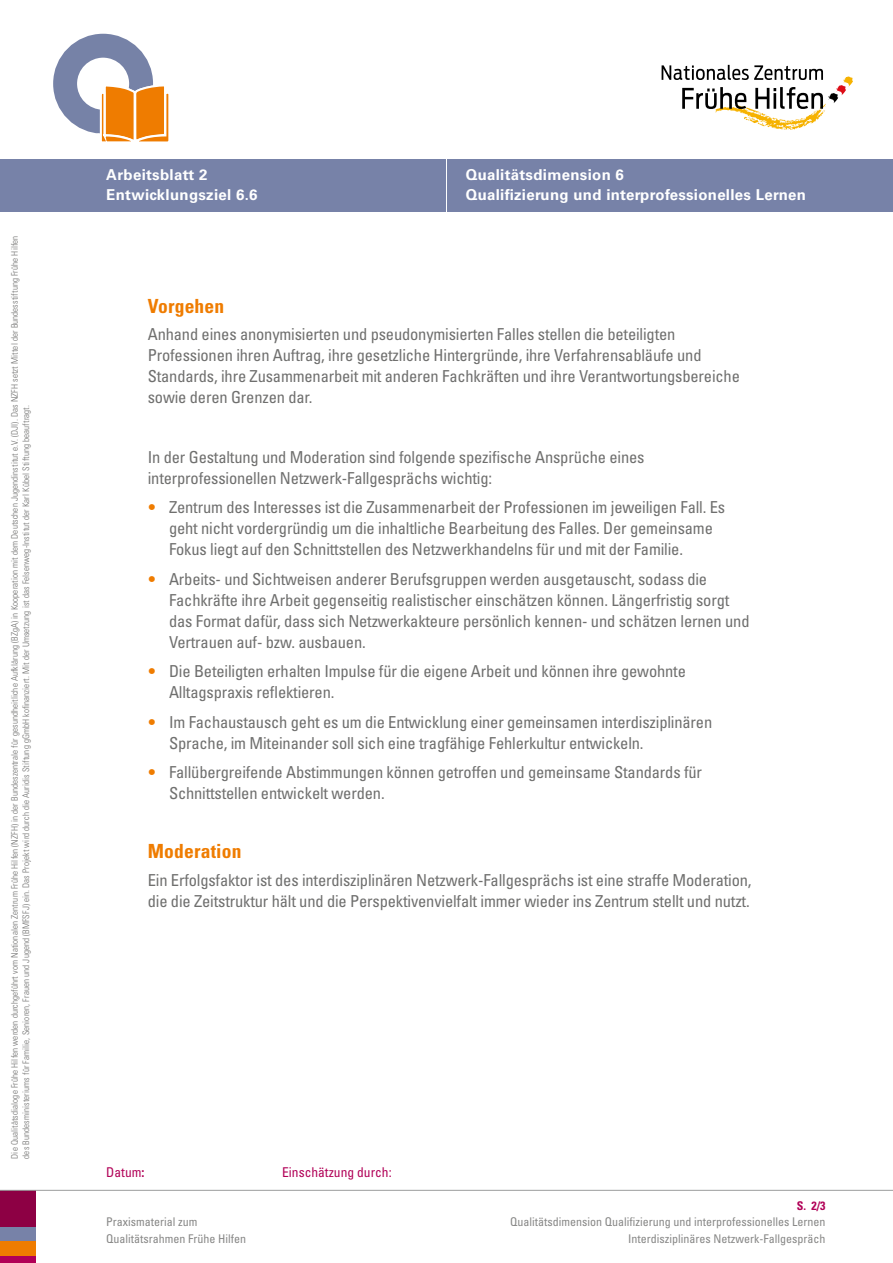
<style>
.page{position:relative;width:893px;height:1263px;background:#fff}
.page>*{position:absolute;margin:0;border:0;box-sizing:border-box;transform-origin:0 0}
.t1{font:700 condensed 19.5px "Univers LT Std";letter-spacing:.01em;color:#ef7c00}
.t2{font:condensed 16.5px/21px "Univers LT Std";letter-spacing:-.01em;color:#6f6f6e}
.t3{font:700 15px/19.5px "Univers LT Std";letter-spacing:.02em;color:#fff}
.t4{font:condensed 13.5px "Univers LT Std";color:#b10057}
.t5{font:condensed 12px/16.5px "Univers LT Std";color:#878786;text-align:right}
.t6{font:700 condensed 12px "Univers LT Std";color:#b10057}
.t7{font:300 condensed 9px/11.2px "Univers LT Std";letter-spacing:.01em;color:#6f6f6e}
.s1{font-weight:300;font-stretch:normal;color:#ef7c00}
.s2{font-weight:700}
</style>
<div class="page">
<div style="left:0;top:1255px;width:35px;height:8px;background:#b10057"></div>
<div style="left:0;top:1191px;width:35px;height:36px;background:#8d0044"></div>
<div style="left:0;top:1227px;width:35px;height:14px;background:#7782a8"></div>
<div style="left:0;top:1241px;width:35px;height:14px;background:#ef7c00"></div>
<div style="left:0;top:159px;width:893px;height:53px;background:#7782a8"></div>
<hr style="left:446px;top:147px;width:1px;height:74px;background:#fff">
<hr style="left:0;top:1190px;width:893px;height:1px;background:#9c9d9d">
<div style="left:53px;top:34px;width:100px;height:100px;border:24px solid #7682a7;border-radius:50%"></div>
<svg style="left:98px;top:77px;width:71px;height:65px"></svg>
<svg style="left:662px;top:65px;width:191px;height:65px"></svg>
<p class="t7" style="left:9px;top:1158px;width:924px;rotate:-90deg">Die Qualitätsdialoge Frühe Hilfen werden durchgeführt vom Nationalen Zentrum Frühe Hilfen (NZFH) in der Bundeszentrale für gesundheitliche Aufklärung (BZgA) in Kooperation mit dem Deutschen Jugendinstitut e.V. (DJI). Das NZFH setzt Mittel der Bundesstiftung Frühe Hilfen des Bundesministeriums für Familie, Senioren, Frauen und Jugend (BMFSFJ) ein. Das Projekt wird durch die Auridis Stiftung gGmbH kofinanziert. Mit der Umsetzung ist das Felsenweg-Institut der Karl Kübel Stiftung beauftragt.</p>
<p class="t3" style="left:106px;top:165px;width:153px">Arbeitsblatt 2<br>Entwicklungsziel 6.6</p>
<p class="t3" style="left:466px;top:165px;width:342px">Qualitätsdimension 6<br>Qualifizierung und interprofessionelles Lernen</p>
<h2 class="t1" style="left:148px;top:294px;width:78px">Vorgehen</h2>
<p class="t2" style="left:148px;top:324px;width:594px">Anhand eines anonymisierten und pseudonymisierten Falles stellen die beteiligten Professionen ihren Auftrag, ihre gesetzliche Hintergründe, ihre Verfahrensabläufe und Standards, ihre Zusammenarbeit mit anderen Fachkräften und ihre Verantwortungsbereiche sowie deren Grenzen dar.</p>
<p class="t2" style="left:148px;top:446px;width:498px">In der Gestaltung und Moderation sind folgende spezifische Ansprüche eines interprofessionellen Netzwerk-Fallgesprächs wichtig:</p>
<p class="t2" style="left:169px;top:496px;width:558px;text-indent:-21px"><span class="s1">•</span> Zentrum des Interesses ist die Zusammenarbeit der Professionen im jeweiligen Fall. Es geht nicht vordergründig um die inhaltliche Bearbeitung des Falles. Der gemeinsame<br>Fokus liegt auf den Schnittstellen des Netzwerkhandelns für und mit der Familie.</p>
<p class="t2" style="left:169px;top:568px;width:582px;text-indent:-21px"><span class="s1">•</span> Arbeits- und Sichtweisen anderer Berufsgruppen werden ausgetauscht, sodass die Fachkräfte ihre Arbeit gegenseitig realistischer einschätzen können. Längerfristig sorgt das Format dafür, dass sich Netzwerkakteure persönlich kennen- und schätzen lernen und Vertrauen auf- bzw. ausbauen.</p>
<p class="t2" style="left:169px;top:660px;width:518px;text-indent:-21px"><span class="s1">•</span> Die Beteiligten erhalten Impulse für die eigene Arbeit und können ihre gewohnte<br>Alltagspraxis reflektieren.</p>
<p class="t2" style="left:169px;top:711px;width:545px;text-indent:-21px"><span class="s1">•</span> Im Fachaustausch geht es um die Entwicklung einer gemeinsamen interdisziplinären<br>Sprache, im Miteinander soll sich eine tragfähige Fehlerkultur entwickeln.</p>
<p class="t2" style="left:169px;top:761px;width:534px;text-indent:-21px"><span class="s1">•</span> Fallübergreifende Abstimmungen können getroffen und gemeinsame Standards für<br>Schnittstellen entwickelt werden.</p>
<h2 class="t1" style="left:148px;top:839px;width:95px">Moderation</h2>
<p class="t2" style="left:148px;top:869px;width:605px">Ein Erfolgsfaktor ist des interdisziplinären Netzwerk-Fallgesprächs ist eine straffe Moderation, die die Zeitstruktur hält und die Perspektivenvielfalt immer wieder ins Zentrum stellt und nutzt.</p>
<p class="t4" style="left:106px;top:1163px;width:40px">Datum<span class="s2">:</span></p>
<p class="t4" style="left:282px;top:1163px;width:111px">Einschätzung durch:</p>
<p class="t5" style="left:106px;top:1213px;width:141px;text-align:left">Praxismaterial zum<br>Qualitätsrahmen Frühe Hilfen</p>
<p class="t6" style="left:797px;top:1198px;width:30px">S. 2/3</p>
<p class="t5" style="left:510px;top:1213px;width:317px">Qualitätsdimension Qualifizierung und interprofessionelles Lernen<br>Interdisziplinäres Netzwerk-Fallgespräch</p>
</div>
